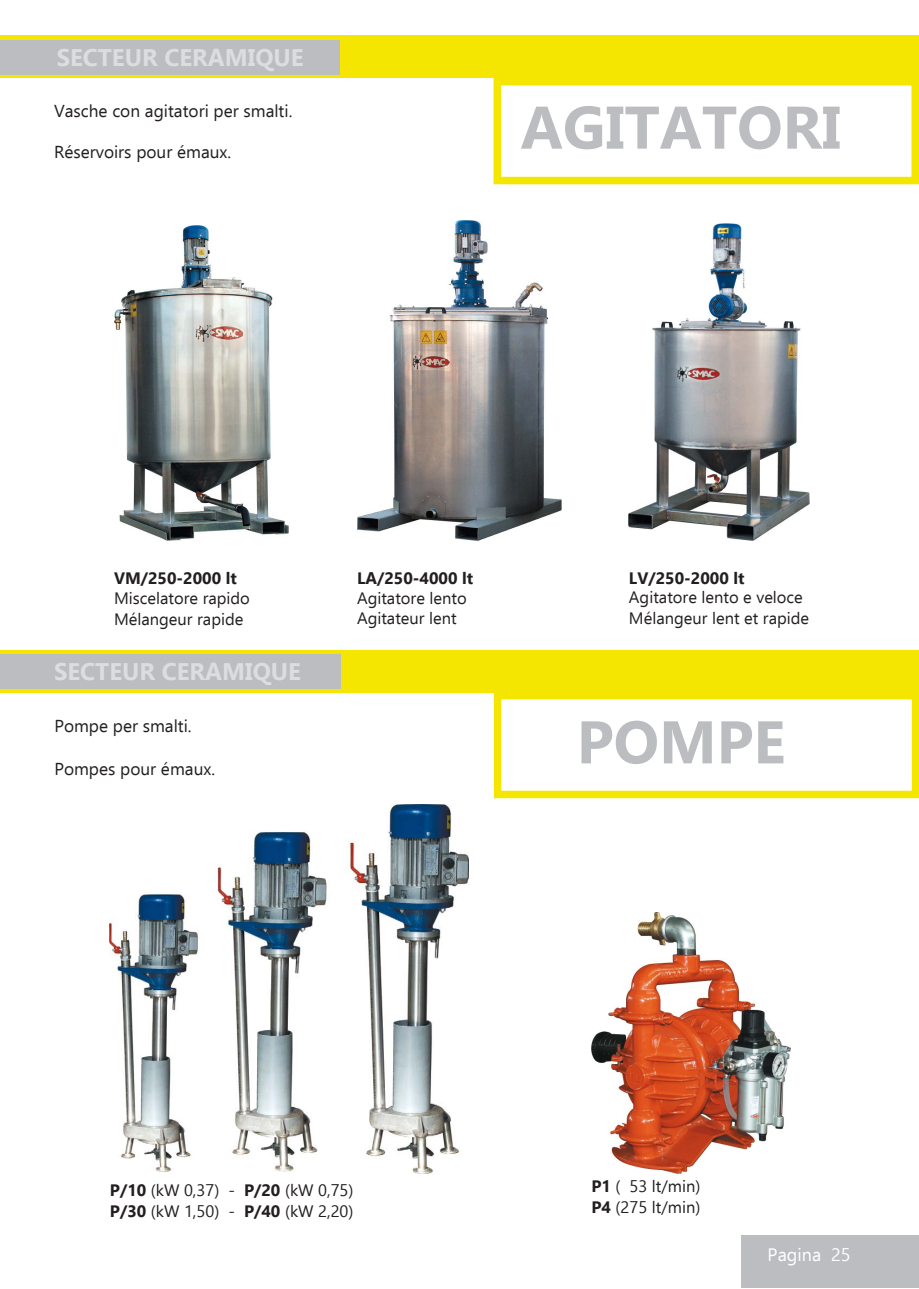
<style>
.page{position:relative;width:919px;height:1289px;background:#fff}
.page>*{position:absolute;margin:0;border:0;box-sizing:border-box;transform-origin:0 0}
.t1{font:700 60px "Ebrima";color:#bcbdc0}
.t2{font:700 24px "Ebrima";color:#dcdddf}
.t3{font:18px "Ebrima";color:#fff}
.t4{font:17.25px "Ebrima";color:#231f20}
.t5{font:16.5px/21px "Ebrima";color:#231f20}
.t6{font:700 16.5px "Ebrima";color:#231f20}
.s1{font-weight:700}
</style>
<div class="page">
<div style="left:0;top:36px;width:918px;height:42px;background:#f5e601"></div>
<div style="left:0;top:40px;width:340px;height:34px;background:#bcbdc0"></div>
<div style="left:741px;top:1235px;width:177px;height:53px;background:#bcbdc0"></div>
<div style="left:493px;top:78px;width:425px;height:106px;border:8px solid #f5e601"></div>
<img style="left:115px;top:226px;width:173px;height:314px">
<img style="left:357px;top:220px;width:205px;height:320px">
<img style="left:629px;top:223px;width:180px;height:317px">
<div style="left:0;top:650px;width:918px;height:42px;background:#f5e601"></div>
<div style="left:0;top:654px;width:340px;height:34px;background:#bcbdc0"></div>
<div style="left:494px;top:692px;width:424px;height:106px;border:8px solid #f5e601"></div>
<img style="left:110px;top:804px;width:358px;height:369px">
<img style="left:591px;top:912px;width:199px;height:261px">
<h2 class="t2" style="left:57px;top:39px;width:248px">SECTEUR CERAMIQUE</h2>
<p class="t4" style="left:54px;top:98px;width:240px">Vasche con agitatori per smalti.</p>
<p class="t4" style="left:54px;top:140px;width:179px">Réservoirs pour émaux.</p>
<h1 class="t1" style="left:520px;top:83px;width:322px">AGITATORI</h1>
<p class="t6" style="left:114px;top:566px;width:124px">VM/250-2000 lt</p>
<p class="t5" style="left:114px;top:587px;width:137px">Miscelatore rapido<br>Mélangeur rapide</p>
<h2 class="t2" style="left:54px;top:653px;width:248px">SECTEUR CERAMIQUE</h2>
<p class="t4" style="left:54px;top:713px;width:139px">Pompe per smalti.</p>
<p class="t4" style="left:54px;top:757px;width:162px">Pompes pour émaux.</p>
<p class="t6" style="left:357px;top:566px;width:118px">LA/250-4000 lt</p>
<p class="t5" style="left:357px;top:588px;width:111px;line-height:19.8px">Agitatore lento<br>Agitateur lent</p>
<p class="t6" style="left:629px;top:565px;width:117px">LV/250-2000 lt</p>
<p class="t5" style="left:629px;top:586px;width:182px">Agitatore lento e veloce<br>Mélangeur lent et rapide</p>
<h1 class="t1" style="left:576px;top:697px;width:210px">POMPE</h1>
<p class="t5" style="left:110px;top:1178px;width:245px"><span class="s1">P/10</span> (kW 0,37) - <span class="s1">P/20</span> (kW 0,75)<br><span class="s1">P/30</span> (kW 1,50) - <span class="s1">P/40</span> (kW 2,20)</p>
<p class="t5" style="left:591px;top:1175px;width:111px"><span class="s1">P1</span> ( 53 lt/min)<br><span class="s1">P4</span> (275 lt/min)</p>
<p class="t3" style="left:767px;top:1241px;width:84px">Pagina 25</p>
</div>
